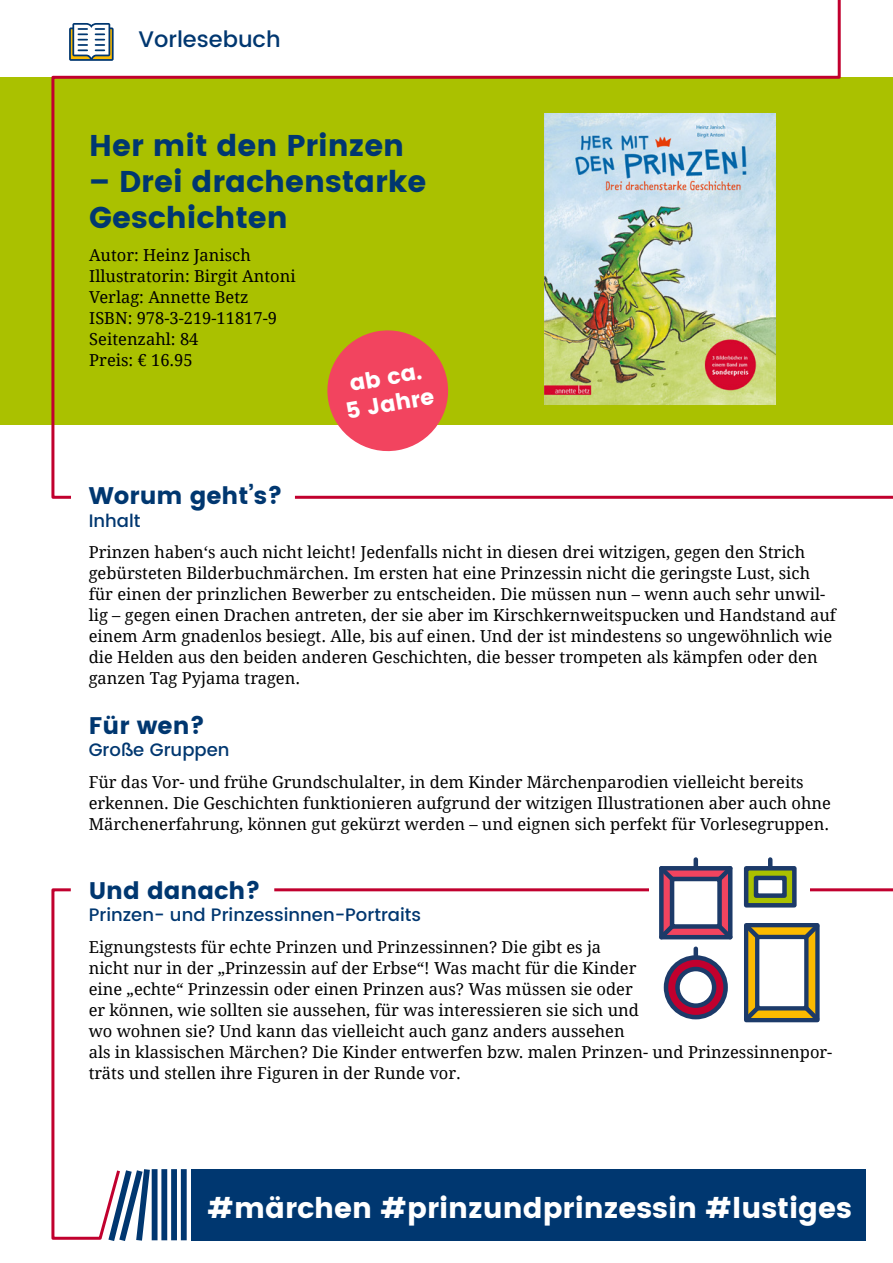
<style>
.page{position:relative;width:893px;height:1263px;background:#fff}
.page>*{position:absolute;margin:0;border:0;box-sizing:border-box;transform-origin:0 0}
.t1{font:700 30px/36px "Poppins DE";color:#003770}
.t2{font:700 28.5px "Poppins DE";color:#fff}
.t3{font:700 24px "Poppins DE";color:#003770}
.t4{font:500 22.5px "Poppins DE";color:#003770}
.t5{font:700 22.35px/26.7px "Poppins DE";color:#fff;text-align:center}
.t6{font:500 18px "Poppins DE";color:#003770}
.t7{font:16.5px/21px "Droid Serif";color:#000}
</style>
<div class="page">
<div style="left:0;top:77px;width:893px;height:348px;background:#aac100"></div>
<svg style="left:51px;top:0;width:791px;height:499px"></svg>
<img style="left:545px;top:113px;width:230px;height:292px">
<hr style="left:295px;top:496px;width:598px;height:3px;background:#c1002e">
<div style="left:191px;top:1169px;width:675px;height:71px;background:#003770"></div>
<svg style="left:51px;top:888px;width:136px;height:353px"></svg>
<hr style="left:274px;top:888px;width:619px;height:3px;background:#c1002e">
<svg style="left:69px;top:23px;width:45px;height:38px"></svg>
<svg style="left:323px;top:325px;width:130px;height:131px"></svg>
<div style="left:650px;top:878px;width:160px;height:38px;background:#fff"></div>
<svg style="left:659px;top:859px;width:164px;height:164px"></svg>
<h3 class="t4" style="left:138px;top:23px;width:144px">Vorlesebuch</h3>
<h1 class="t1" style="left:89px;top:127px;width:316px">Her mit den Prinzen</h1>
<h1 class="t1" style="left:89px;top:163px;width:339px">– Drei drachenstarke<br>Geschichten</h1>
<p class="t7" style="left:89px;top:244px;width:208px">Autor: Heinz Janisch<br>Illustratorin: Birgit Antoni<br>Verlag: Annette Betz<br>ISBN: 978-3-219-11817-9<br>Seitenzahl: 84<br>Preis: € 16.95</p>
<h3 class="t5" style="left:339px;top:372px;width:91px;rotate:-10deg">ab ca.<br>5 Jahre</h3>
<h3 class="t3" style="left:89px;top:482px;width:196px">Worum geht’s?</h3>
<p class="t6" style="left:89px;top:507px;width:53px">Inhalt</p>
<p class="t7" style="left:89px;top:541px;width:749px">Prinzen haben‘s auch nicht leicht! Jedenfalls nicht in diesen drei witzigen, gegen den Strich gebürsteten Bilderbuchmärchen. Im ersten hat eine Prinzessin nicht die geringste Lust, sich für einen der prinzlichen Bewerber zu entscheiden. Die müssen nun – wenn auch sehr unwil&shy;lig – gegen einen Drachen antreten, der sie aber im Kirschkernweitspucken und Handstand auf einem Arm gnadenlos besiegt. Alle, bis auf einen. Und der ist mindestens so ungewöhnlich wie die Helden aus den beiden anderen Geschichten, die besser trompeten als kämpfen oder den ganzen Tag Pyjama tragen.</p>
<h3 class="t3" style="left:89px;top:712px;width:118px">Für wen?</h3>
<p class="t6" style="left:89px;top:737px;width:142px">Große Gruppen</p>
<p class="t7" style="left:89px;top:771px;width:744px">Für das Vor- und frühe Grundschulalter, in dem Kinder Märchenparodien vielleicht bereits erkennen. Die Geschichten funktionieren aufgrund der witzigen Illustrationen aber auch ohne<br>Märchenerfahrung, können gut gekürzt werden – und eignen sich perfekt für Vorlesegruppen.</p>
<h3 class="t3" style="left:89px;top:876px;width:174px">Und danach?</h3>
<p class="t6" style="left:89px;top:902px;width:334px">Prinzen- und Prinzessinnen-Portraits</p>
<p class="t7" style="left:89px;top:936px;width:745px">Eignungstests für echte Prinzen und Prinzessinnen? Die gibt es ja<br>nicht nur in der „Prinzessin auf der Erbse“! Was macht für die Kinder<br>eine „echte“ Prinzessin oder einen Prinzen aus? Was müssen sie oder<br>er können, wie sollten sie aussehen, für was interessieren sie sich und<br>wo wohnen sie? Und kann das vielleicht auch ganz anders aussehen<br>als in klassischen Märchen? Die Kinder entwerfen bzw. malen Prinzen- und Prinzessinnenpor&shy;träts und stellen ihre Figuren in der Runde vor.</p>
<h2 class="t2" style="left:208px;top:1192px;width:646px">#märchen #prinzundprinzessin #lustiges</h2>
</div>
